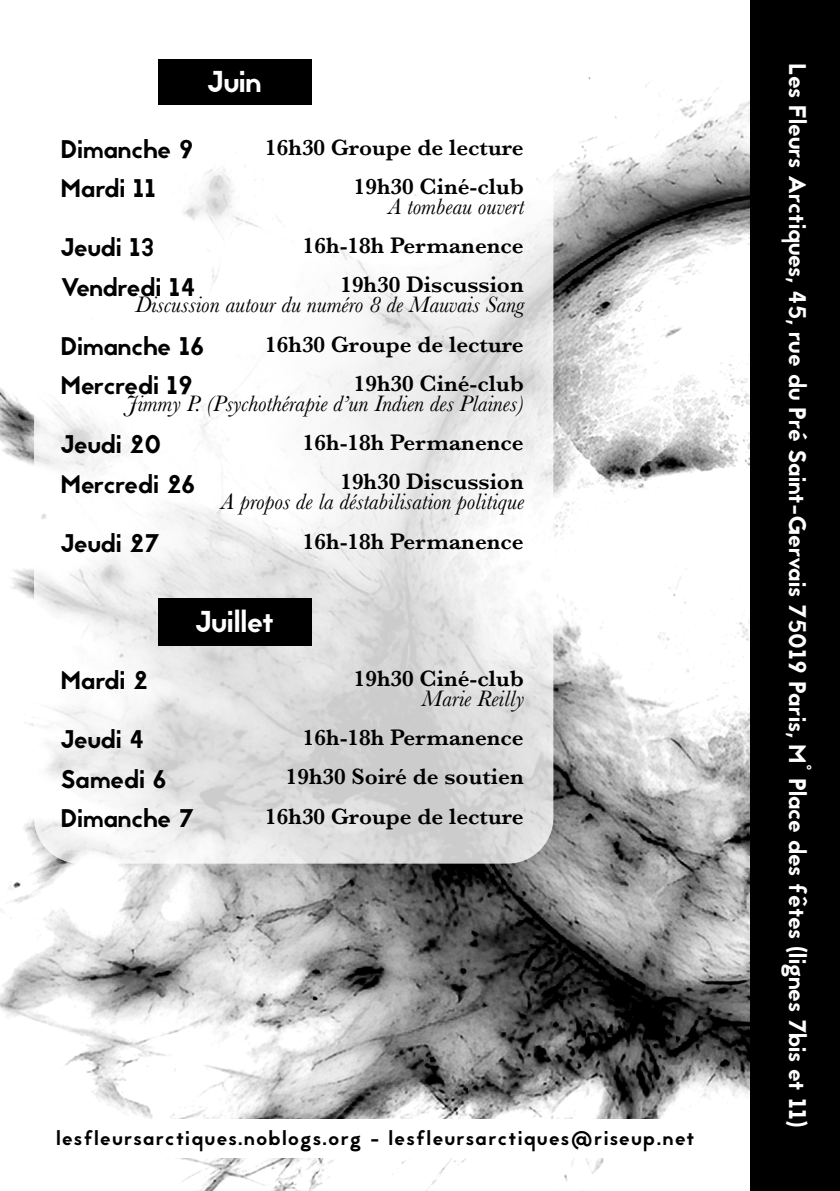
<style>
.page{position:relative;width:840px;height:1191px;background:#fff}
.page>*{position:absolute;margin:0;border:0;box-sizing:border-box;transform-origin:0 0}
.Infos{font:30.2px "Jaapokki";color:#fff}
.Infos-2{font:25.4px "Jaapokki";color:#000}
.Date{font:24px "Jaapokki";color:#fff}
.Infos-3{font:600 23.2px "Baskerville MT Std";color:#000}
.Infos-4{font:italic 23.2px "Baskerville MT Std";color:#000}
.Date-2{font:20px "Jaapokki";letter-spacing:.08em;color:#000}
</style>
<div class="page">
<img style="left:0;top:77px;width:750px;height:1113px">
<div style="left:0;top:1119px;width:750px;height:38px;background:#fff"></div>
<div style="left:750px;top:0;width:89px;height:1190px;background:#000"></div>
<svg style="left:34px;top:43px;width:519px;height:820px"></svg>
<div style="left:157px;top:598px;width:154px;height:47px;background:#000"></div>
<div style="left:157px;top:59px;width:154px;height:45px;background:#000"></div>
<p class="Infos" style="left:207px;top:61px;width:56px">Juin</p>
<p class="Infos-2" style="left:60px;top:131px;width:135px">Dimanche 9</p>
<p class="Infos-2" style="left:60px;top:171px;width:97px">Mardi 11</p>
<p class="Infos-2" style="left:60px;top:230px;width:96px">Jeudi 13</p>
<p class="Infos-2" style="left:60px;top:269px;width:137px">Vendredi 14</p>
<p class="Infos-2" style="left:60px;top:328px;width:146px">Dimanche 16</p>
<p class="Infos-2" style="left:60px;top:367px;width:134px">Mercredi 19</p>
<p class="Infos-2" style="left:60px;top:427px;width:102px">Jeudi 20</p>
<p class="Infos-2" style="left:60px;top:466px;width:137px">Mercredi 26</p>
<p class="Infos-2" style="left:60px;top:525px;width:101px">Jeudi 27</p>
<p class="Infos-3" style="left:265px;top:134px;width:260px">16h30 Groupe de lecture</p>
<p class="Infos-3" style="left:354px;top:173px;width:171px">19h30 Ciné-club</p>
<p class="Infos-4" style="left:387px;top:192px;width:137px">A tombeau ouvert</p>
<p class="Infos-3" style="left:303px;top:232px;width:222px">16h-18h Permanence</p>
<p class="Infos-3" style="left:340px;top:272px;width:185px">19h30 Discussion</p>
<p class="Infos-4" style="left:135px;top:291px;width:390px">Discussion autour du numéro 8 de Mauvais Sang</p>
<p class="Infos-3" style="left:265px;top:331px;width:260px">16h30 Groupe de lecture</p>
<p class="Infos-3" style="left:354px;top:370px;width:171px">19h30 Ciné-club</p>
<p class="Infos-4" style="left:126px;top:389px;width:399px">Jimmy P. (Psychothérapie d’un Indien des Plaines)</p>
<p class="Infos-3" style="left:303px;top:429px;width:222px">16h-18h Permanence</p>
<p class="Infos-3" style="left:340px;top:468px;width:185px">19h30 Discussion</p>
<p class="Infos-4" style="left:220px;top:488px;width:304px">A propos de la déstabilisation politique</p>
<p class="Infos-3" style="left:303px;top:528px;width:222px">16h-18h Permanence</p>
<p class="Infos" style="left:195px;top:600px;width:80px">Juillet</p>
<p class="Infos-2" style="left:60px;top:662px;width:89px">Mardi 2</p>
<p class="Infos-2" style="left:60px;top:721px;width:86px">Jeudi 4</p>
<p class="Infos-2" style="left:60px;top:761px;width:108px">Samedi 6</p>
<p class="Infos-2" style="left:60px;top:800px;width:135px">Dimanche 7</p>
<p class="Infos-3" style="left:354px;top:665px;width:171px">19h30 Ciné-club</p>
<p class="Infos-4" style="left:421px;top:684px;width:104px">Marie Reilly</p>
<p class="Infos-3" style="left:303px;top:724px;width:222px">16h-18h Permanence</p>
<p class="Infos-3" style="left:286px;top:763px;width:239px">19h30 Soiré de soutien</p>
<p class="Infos-3" style="left:265px;top:803px;width:260px">16h30 Groupe de lecture</p>
<p class="Date-2" style="left:56px;top:1123px;width:639px">lesfleursarctiques.noblogs.org - lesfleursarctiques@riseup.net</p>
<p class="Date" style="left:813px;top:63px;width:1065px;rotate:90deg">Les Fleurs Arctiques, 45, rue du Pré Saint-Gervais 75019 Paris, M° Place des fêtes (lignes 7bis et 11)</p>
</div>
